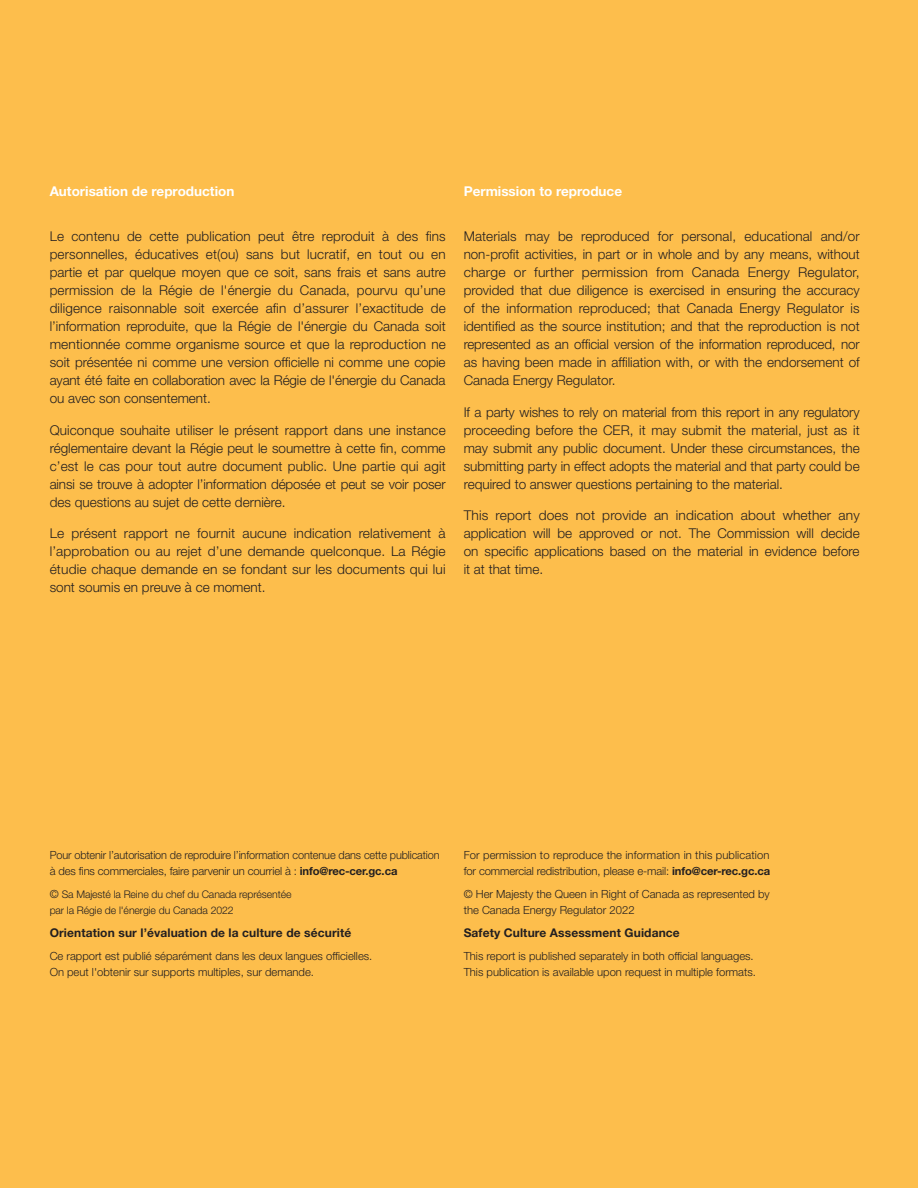
<style>
.page{position:relative;width:918px;height:1188px;background:#fdbe4c}
.page>*{position:absolute;margin:0;border:0;box-sizing:border-box;transform-origin:0 0}
.TEXT_01{font:300 13.5px/18px "Helvetica Neue LT Std";color:#231f20;text-align:justify}
.TEXT_01-2{font:700 13.5px "Helvetica Neue LT Std";color:#fff}
.Body{font:700 12px "Helvetica Neue LT Std";letter-spacing:.01em;color:#231f20}
.Body-2{font:300 11.25px/16.2px "Helvetica Neue LT Std";color:#231f20}
.Body-3{font:300 10.5px/16.2px "Helvetica Neue LT Std";letter-spacing:-.01em;color:#231f20}
.s1{font-weight:700}
.s2{font-size:11.25px}
</style>
<div class="page">
<p class="TEXT_01-2" style="left:50px;top:183px;width:186px">Autorisation de reproduction</p>
<p class="TEXT_01" style="left:50px;top:227px;width:398px">Le contenu de cette publication peut être reproduit à des fins personnelles, éducatives et(ou) sans but lucratif, en tout ou en partie et par quelque moyen que ce soit, sans frais et sans autre permission de la Régie de l'énergie du Canada, pourvu qu’une diligence raisonnable soit exercée afin d’assurer l’exactitude de l’information reproduite, que la Régie de l'énergie du Canada soit mentionnée comme organisme source et que la reproduction ne soit présentée ni comme une version officielle ni comme une copie ayant été faite en collaboration avec la Régie de l'énergie du Canada ou avec son consentement.</p>
<p class="TEXT_01" style="left:50px;top:421px;width:398px">Quiconque souhaite utiliser le présent rapport dans une instance réglementaire devant la Régie peut le soumettre à cette fin, comme c’est le cas pour tout autre document public. Une partie qui agit ainsi se trouve à adopter l’information déposée et peut se voir poser des questions au sujet de cette dernière.</p>
<p class="TEXT_01" style="left:50px;top:524px;width:398px">Le présent rapport ne fournit aucune indication relativement à l’approbation ou au rejet d’une demande quelconque. La Régie étudie chaque demande en se fondant sur les documents qui lui sont soumis en preuve à ce moment.</p>
<p class="TEXT_01-2" style="left:464px;top:183px;width:160px">Permission to reproduce</p>
<p class="TEXT_01" style="left:464px;top:227px;width:398px">Materials may be reproduced for personal, educational and/or non-profit activities, in part or in whole and by any means, without charge or further permission from Canada Energy Regulator, provided that due diligence is exercised in ensuring the accuracy of the information reproduced; that Canada Energy Regulator is identified as the source institution; and that the reproduction is not represented as an official version of the information reproduced, nor as having been made in affiliation with, or with the endorsement of Canada Energy Regulator.</p>
<p class="TEXT_01" style="left:464px;top:403px;width:398px">If a party wishes to rely on material from this report in any regulatory proceeding before the CER, it may submit the material, just as it may submit any public document. Under these circumstances, the submitting party in effect adopts the material and that party could be required to answer questions pertaining to the material.</p>
<p class="TEXT_01" style="left:464px;top:506px;width:398px">This report does not provide an indication about whether any application will be approved or not. The Commission will decide on specific applications based on the material in evidence before it at that time.</p>
<p class="Body-2" style="left:50px;top:846px;width:392px">Pour obtenir l’autorisation de reproduire l’information contenue dans cette publication à des fins commerciales, faire parvenir un courriel à : <span class="s1">info@rec-cer.gc.ca</span></p>
<p class="Body-3" style="left:50px;top:886px;width:243px"><span class="s2">©</span> Sa Majesté la Reine du chef du Canada représentée par la Régie de l'énergie du Canada 2022</p>
<p class="Body" style="left:50px;top:926px;width:303px">Orientation sur l’évaluation de la culture de sécurité</p>
<p class="Body-2" style="left:50px;top:948px;width:324px">Ce rapport est publié séparément dans les deux langues officielles.<br>On peut l'obtenir sur supports multiples, sur demande.</p>
<p class="Body-2" style="left:464px;top:846px;width:308px">For permission to reproduce the information in this publication for commercial redistribution, please e-mail: <span class="s1">info@cer-rec.gc.ca</span></p>
<p class="Body-2" style="left:464px;top:886px;width:308px">© Her Majesty the Queen in Right of Canada as represented by</p>
<p class="Body-2" style="left:464px;top:902px;width:172px">the Canada Energy Regulator 2022</p>
<p class="Body" style="left:464px;top:926px;width:218px">Safety Culture Assessment Guidance</p>
<p class="Body-2" style="left:464px;top:948px;width:292px">This report is published separately in both official languages.</p>
<p class="Body-2" style="left:464px;top:964px;width:294px">This publication is available upon request in multiple formats.</p>
</div>
